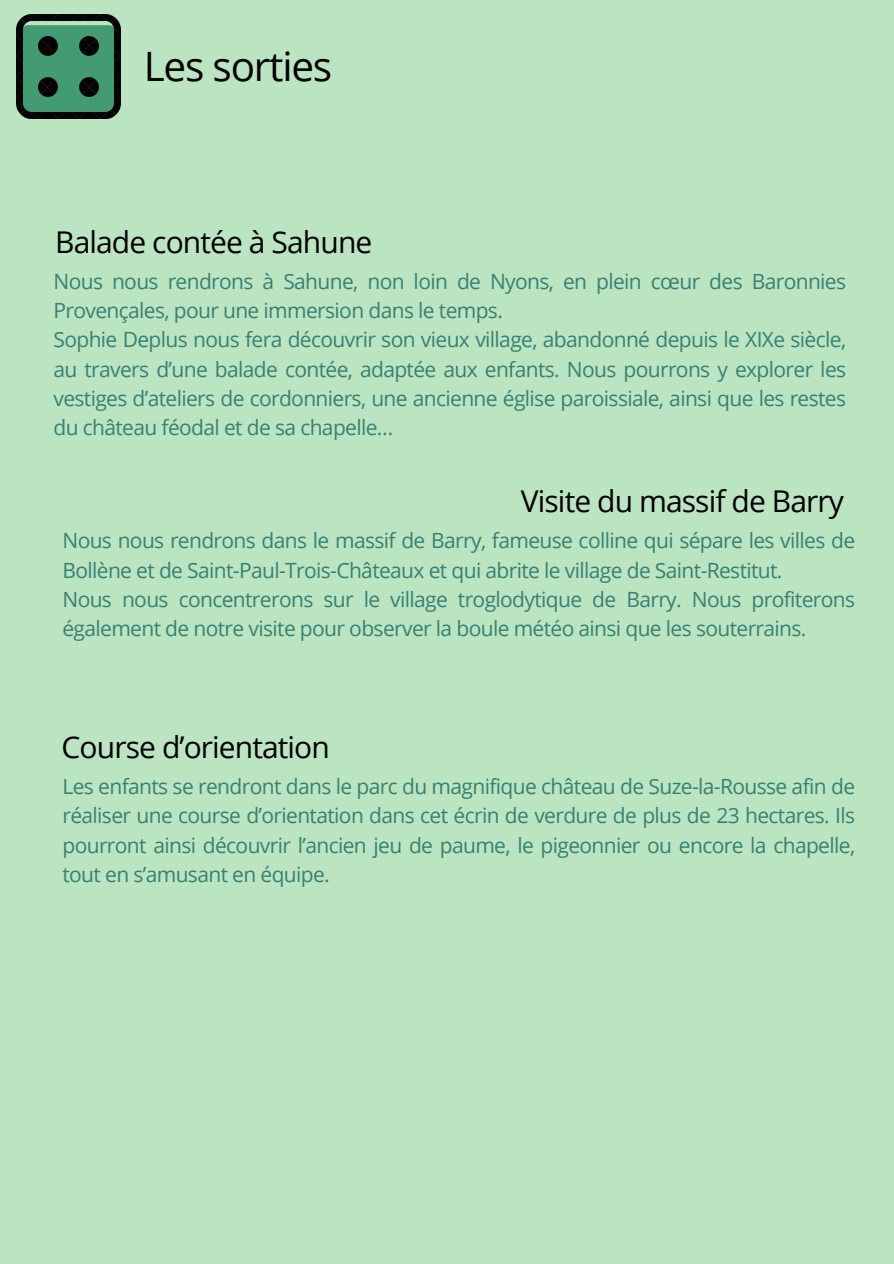
<style>
.page{position:relative;width:894px;height:1264px;background:#fff}
.page>*{position:absolute;margin:0;border:0;box-sizing:border-box;transform-origin:0 0}
.t1{font:40.5px "Open Sans";letter-spacing:-.03em;color:#000}
.t2{font:30px "Open Sans";letter-spacing:-.03em;color:#000}
.t3{font:21px/29.2px "Open Sans";letter-spacing:-.03em;color:#388172}
</style>
<div class="page">
<div style="left:0;top:0;width:893px;height:1263px;background:#bbe4c1"></div>
<img style="left:17px;top:15px;width:103px;height:104px">
<h2 class="t1" style="left:144px;top:38px;width:190px">Les sorties</h2>
<p class="t2" style="left:55px;top:221px;width:318px">Balade contée à Sahune</p>
<h1 class="t3" style="left:53px;top:266px;width:794px">Nous nous rendrons à Sahune, non loin de Nyons, en plein cœur des Baronnies<br>Provençales, pour une immersion dans le temps.</h1>
<h2 class="t3" style="left:53px;top:325px;width:794px;text-align:justify">Sophie Deplus nous fera découvrir son vieux village, abandonné depuis le XIXe siècle, au travers d’une balade contée, adaptée aux enfants. Nous pourrons y explorer les vestiges d’ateliers de cordonniers, une ancienne église paroissiale, ainsi que les restes du château féodal et de sa chapelle…</h2>
<p class="t2" style="left:520px;top:480px;width:324px">Visite du massif de Barry</p>
<p class="t3" style="left:62px;top:525px;width:794px">Nous nous rendrons dans le massif de Barry, fameuse colline qui sépare les villes de<br>Bollène et de Saint-Paul-Trois-Châteaux et qui abrite le village de Saint-Restitut.</p>
<h2 class="t3" style="left:62px;top:584px;width:794px">Nous nous concentrerons sur le village troglodytique de Barry. Nous profiterons également de notre visite pour observer la boule météo ainsi que les souterrains.</h2>
<p class="t2" style="left:62px;top:725px;width:270px">Course d’orientation</p>
<p class="t3" style="left:62px;top:771px;width:794px;text-align:justify">Les enfants se rendront dans le parc du magnifique château de Suze-la-Rousse afin de réaliser une course d’orientation dans cet écrin de verdure de plus de 23 hectares. Ils pourront ainsi découvrir l’ancien jeu de paume, le pigeonnier ou encore la chapelle, tout en s’amusant en équipe.</p>
</div>
